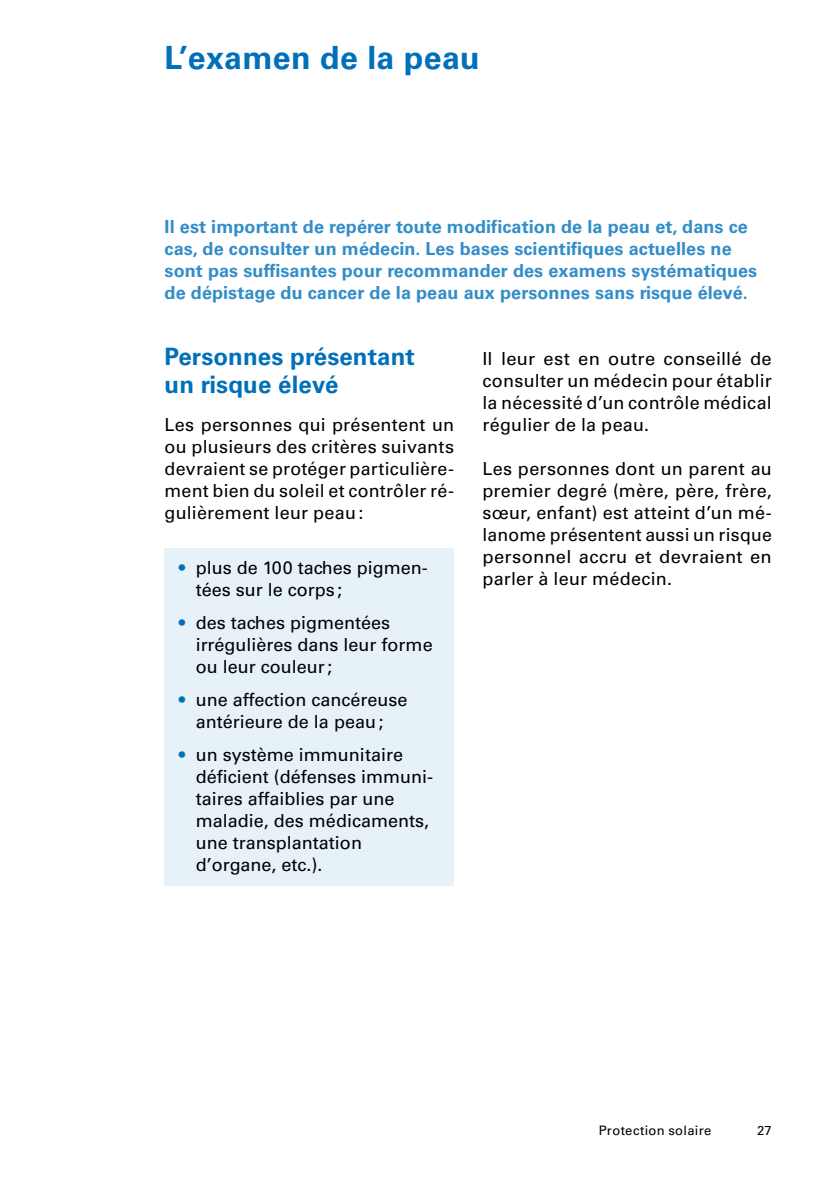
<style>
.page{position:relative;width:840px;height:1191px;background:#fff}
.page>*{position:absolute;margin:0;border:0;box-sizing:border-box;transform-origin:0 0}
.t1{font:700 32px "Univers LT Std";letter-spacing:.01em;color:#0070ba}
.t2{font:700 24px/28px "Univers LT Std";letter-spacing:.005em;color:#0070ba}
.t3{font:18px/22px "Univers LT Std";color:#000;text-align:justify}
.t4{font:700 18px/22px "Univers LT Std";letter-spacing:.005em;color:#338dc8}
.t5{font:13px "Univers LT Std";letter-spacing:.025em;color:#000}
.s1{color:#0070ba}
</style>
<div class="page">
<div style="left:164px;top:548px;width:290px;height:337px;background:#e6f1f8"></div>
<h1 class="t1" style="left:164px;top:38px;width:316px">L’examen de la peau</h1>
<p class="t4" style="left:164px;top:216px;width:593px">Il est important de repérer toute modification de la peau et, dans ce cas, de consulter un médecin. Les bases scientifiques actuelles ne sont pas suffisantes pour recommander des examens systématiques de dépistage du cancer de la peau aux personnes sans risque élevé.</p>
<h2 class="t2" style="left:164px;top:342px;width:251px">Personnes présentant un risque élevé</h2>
<p class="t3" style="left:164px;top:413px;width:291px">Les personnes qui présentent un ou plusieurs des critères suivants devraient se protéger particulière&shy;ment bien du soleil et contrôler ré&shy;gulièrement leur peau:</p>
<p class="t3" style="left:196px;top:557px;width:233px;text-indent:-17px"><span class="s1">•</span> plus de 100 taches pigmen&shy;tées sur le corps;</p>
<p class="t3" style="left:196px;top:612px;width:238px;text-align:left;text-indent:-17px"><span class="s1">•</span> des taches pigmentées irrégulières dans leur forme ou leur couleur;</p>
<p class="t3" style="left:179px;top:689px;width:230px;text-align:center"><span class="s1">•</span> une affection cancéreuse antérieure de la peau;</p>
<p class="t3" style="left:196px;top:744px;width:239px;text-align:left;text-indent:-17px"><span class="s1">•</span> un système immunitaire déficient (défenses immuni&shy;taires affaiblies par une maladie, des médicaments, une transplantation d’organe, etc.).</p>
<p class="t3" style="left:482px;top:347px;width:291px">Il leur est en outre conseillé de consulter un médecin pour établir la nécessité d’un contrôle médical régulier de la peau.</p>
<p class="t3" style="left:482px;top:457px;width:291px">Les personnes dont un parent au premier degré (mère, père, frère, sœur, enfant) est atteint d’un mé&shy;lanome présentent aussi un risque personnel accru et devraient en parler à leur médecin.</p>
<p class="t5" style="left:598px;top:1123px;width:114px">Protection solaire</p>
<p class="t5" style="left:756px;top:1122px;width:16px">27</p>
</div>
